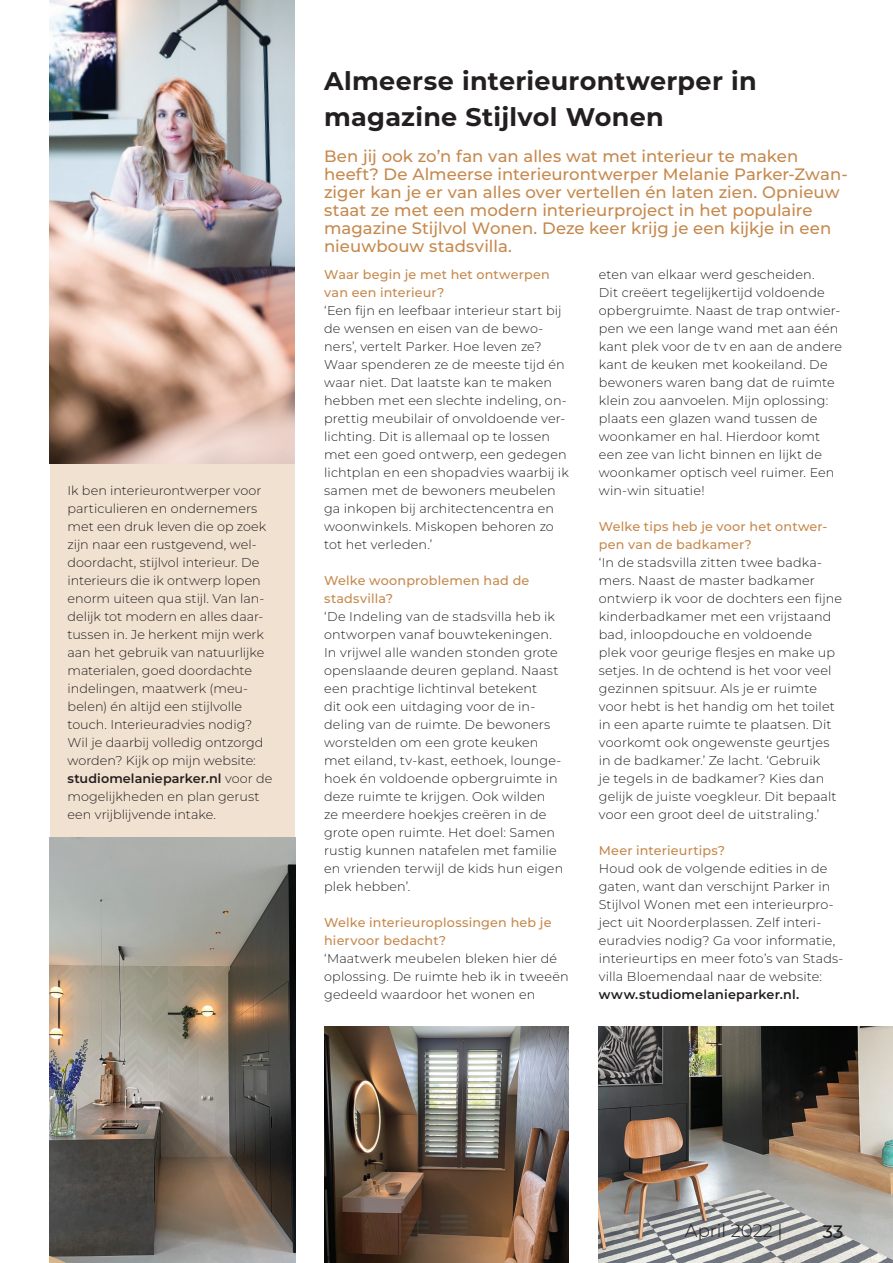
<style>
.page{position:relative;width:893px;height:1263px;background:#fff}
.page>*{position:absolute;margin:0;border:0;box-sizing:border-box;transform-origin:0 0}
.t1{font:700 25.5px/36px "Montserrat";letter-spacing:.01em;color:#231f20}
.t2{font:300 18px "Montserrat";color:#231f20}
.t3{font:500 18px "Montserrat";color:#231f20}
.t4{font:500 16.5px/18px "Montserrat";letter-spacing:.005em;color:#c6894d}
.t5{font:300 12.75px/18px "Montserrat";letter-spacing:.01em;color:#231f20}
.t6{font:500 12.75px/18px "Montserrat";letter-spacing:.015em;color:#c6894d}
.t7{font:600 12.75px "Montserrat";letter-spacing:.02em;color:#231f20}
.s1{font-weight:600}
</style>
<div class="page">
<div style="left:50px;top:451px;width:244px;height:394px;background:#f1e1d0"></div>
<img style="left:50px;top:0;width:244px;height:463px">
<img style="left:50px;top:837px;width:245px;height:426px">
<img style="left:599px;top:1026px;width:294px;height:237px">
<img style="left:324px;top:1026px;width:245px;height:237px">
<p class="t5" style="left:68px;top:481px;width:207px">Ik ben interieurontwerper voor particulieren en ondernemers met een druk leven die op zoek zijn naar een rustgevend, wel&shy;doordacht, stijlvol interieur. De interieurs die ik ontwerp lopen enorm uiteen qua stijl. Van lan&shy;delijk tot modern en alles daar&shy;tussen in. Je herkent mijn werk aan het gebruik van natuurlijke materialen, goed doordachte indelingen, maatwerk (meu&shy;belen) én altijd een stijlvolle touch. Interieuradvies nodig?<br>Wil je daarbij volledig ontzorgd worden? Kijk op mijn website: <span class="s1">studiomelanieparker.nl</span> voor de mogelijkheden en plan gerust een vrijblijvende intake.</p>
<h1 class="t1" style="left:324px;top:62px;width:434px">Almeerse interieurontwerper in magazine Stijlvol Wonen</h1>
<p class="t4" style="left:324px;top:147px;width:525px">Ben jij ook zo’n fan van alles wat met interieur te maken heeft? De Almeerse interieurontwerper Melanie Parker-Zwan&shy;ziger kan je er van alles over vertellen én laten zien. Opnieuw staat ze met een modern interieurproject in het populaire magazine Stijlvol Wonen. Deze keer krijg je een kijkje in een nieuwbouw stadsvilla.</p>
<p class="t6" style="left:324px;top:265px;width:227px">Waar begin je met het ontwerpen van een interieur?</p>
<p class="t5" style="left:324px;top:301px;width:246px">‘Een fijn en leefbaar interieur start bij de wensen en eisen van de bewo&shy;ners’, vertelt Parker. Hoe leven ze?<br>Waar spenderen ze de meeste tijd én waar niet. Dat laatste kan te maken hebben met een slechte indeling, on&shy;prettig meubilair of onvoldoende ver&shy;lichting. Dit is allemaal op te lossen met een goed ontwerp, een gedegen lichtplan en een shopadvies waarbij ik samen met de bewoners meubelen ga inkopen bij architectencentra en woonwinkels. Miskopen behoren zo tot het verleden.’</p>
<p class="t6" style="left:324px;top:571px;width:207px">Welke woonproblemen had de stadsvilla?</p>
<p class="t5" style="left:324px;top:607px;width:241px">‘De Indeling van de stadsvilla heb ik ontworpen vanaf bouwtekeningen.<br>In vrijwel alle wanden stonden grote openslaande deuren gepland. Naast een prachtige lichtinval betekent<br>dit ook een uitdaging voor de in&shy;deling van de ruimte. De bewoners worstelden om een grote keuken met eiland, tv-kast, eethoek, lounge&shy;hoek én voldoende opbergruimte in deze ruimte te krijgen. Ook wilden<br>ze meerdere hoekjes creëren in de grote open ruimte. Het doel: Samen rustig kunnen natafelen met familie en vrienden terwijl de kids hun eigen plek hebben’.</p>
<p class="t6" style="left:324px;top:913px;width:229px">Welke interieuroplossingen heb je hiervoor bedacht?</p>
<p class="t5" style="left:324px;top:949px;width:246px">‘Maatwerk meubelen bleken hier dé oplossing. De ruimte heb ik in tweeën gedeeld waardoor het wonen en</p>
<p class="t5" style="left:599px;top:265px;width:245px">eten van elkaar werd gescheiden.<br>Dit creëert tegelijkertijd voldoende opbergruimte. Naast de trap ontwier&shy;pen we een lange wand met aan één kant plek voor de tv en aan de andere kant de keuken met kookeiland. De bewoners waren bang dat de ruimte klein zou aanvoelen. Mijn oplossing: plaats een glazen wand tussen de woonkamer en hal. Hierdoor komt een zee van licht binnen en lijkt de woonkamer optisch veel ruimer. Een win-win situatie!</p>
<p class="t6" style="left:599px;top:517px;width:230px">Welke tips heb je voor het ontwer&shy;pen van de badkamer?</p>
<p class="t5" style="left:599px;top:553px;width:245px">‘In de stadsvilla zitten twee badka&shy;mers. Naast de master badkamer ontwierp ik voor de dochters een fijne kinderbadkamer met een vrijstaand bad, inloopdouche en voldoende plek voor geurige flesjes en make up setjes. In de ochtend is het voor veel gezinnen spitsuur. Als je er ruimte voor hebt is het handig om het toilet in een aparte ruimte te plaatsen. Dit voorkomt ook ongewenste geurtjes in de badkamer.’ Ze lacht. ‘Gebruik<br>je tegels in de badkamer? Kies dan gelijk de juiste voegkleur. Dit bepaalt voor een groot deel de uitstraling.’</p>
<p class="t6" style="left:599px;top:841px;width:128px">Meer interieurtips?</p>
<p class="t5" style="left:599px;top:859px;width:246px">Houd ook de volgende edities in de gaten, want dan verschijnt Parker in Stijlvol Wonen met een interieurpro&shy;ject uit Noorderplassen. Zelf interi&shy;euradvies nodig? Ga voor informatie, interieurtips en meer foto’s van Stads&shy;villa Bloemendaal naar de website:</p>
<p class="t7" style="left:599px;top:986px;width:202px">www.studiomelanieparker.nl.</p>
<h2 class="t2" style="left:685px;top:1219px;width:99px">April 2022 |</h2>
<h2 class="t3" style="left:823px;top:1219px;width:22px">33</h2>
</div>
